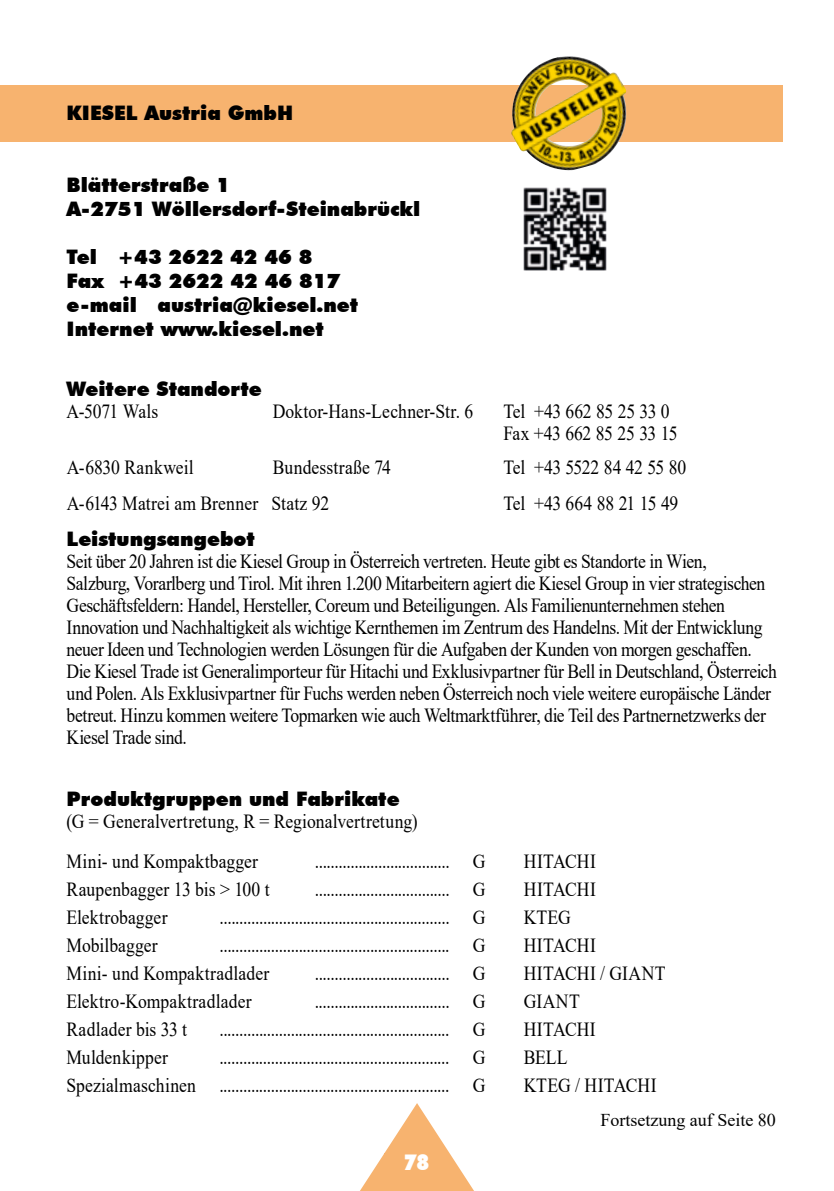
<style>
.page{position:relative;width:834px;height:1191px;background:#fff}
.page>*{position:absolute;margin:0;border:0;box-sizing:border-box;transform-origin:0 0}
.t1{font:900 22px "Futura BT";color:#fff;scale:.85 1}
.t2{font:20px/22px "Times New Roman";letter-spacing:-.02em;color:#000;scale:.88 1}
.t3{font:900 20px/24px "Futura BT";color:#000}
.t4{font:20px "Times New Roman";letter-spacing:.01em;color:#000;scale:.88 1}
.t5{font:20px/40px "Times New Roman";letter-spacing:.005em;color:#000;scale:.88 1}
.t6{font:20px "Times New Roman";color:#000;scale:.88 1}
.t7{font:20px "Times New Roman";letter-spacing:.015em;color:#000;scale:.88 1}
.t8{font:18px "Times New Roman";color:#000}
</style>
<div class="page">
<svg style="left:360px;top:1103px;width:114px;height:88px"></svg>
<div style="left:384px;top:1153px;width:64px;height:38px;background:#f7b36f"></div>
<div style="left:0;top:85px;width:782px;height:57px;background:#f7b36f"></div>
<img style="left:523px;top:187px;width:84px;height:84px">
<img style="left:524px;top:56px;width:44px;height:22px">
<p class="t3" style="left:67px;top:101px;width:228px">KIESEL Austria GmbH</p>
<p class="t3" style="left:67px;top:173px;width:355px">Blätterstraße 1<br>A-2751 Wöllersdorf-Steinabrückl</p>
<p class="t3" style="left:67px;top:245px;width:293px">Tel +43 2622 42 46 8<br>Fax +43 2622 42 46 817 e-mail austria@kiesel.net<br>Internet www.kiesel.net</p>
<p class="t3" style="left:67px;top:377px;width:196px">Weitere Standorte</p>
<p class="t2" style="left:67px;top:400px;width:105px">A-5071 Wals</p>
<p class="t4" style="left:272px;top:397px;width:229px">Doktor-Hans-Lechner-Str. 6</p>
<p class="t2" style="left:503px;top:400px;width:199px">Tel +43 662 85 25 33 0<br>Fax +43 662 85 25 33 15</p>
<p class="t5" style="left:67px;top:447px;width:146px">A-6830 Rankweil</p>
<p class="t4" style="left:273px;top:453px;width:136px">Bundesstraße 74</p>
<p class="t2" style="left:503px;top:456px;width:209px">Tel +43 5522 84 42 55 80</p>
<p class="t6" style="left:67px;top:489px;width:300px">A-6143 Matrei am Brenner Statz 92</p>
<p class="t2" style="left:503px;top:492px;width:200px">Tel +43 664 88 21 15 49</p>
<p class="t3" style="left:67px;top:527px;width:190px">Leistungsangebot</p>
<p class="t2" style="left:67px;top:550px;width:808px">Seit über 20 Jahren ist die Kiesel Group in Österreich vertreten. Heute gibt es Standorte in Wien,<br>Salzburg, Vorarlberg und Tirol. Mit ihren 1.200 Mitarbeitern agiert die Kiesel Group in vier strategischen Geschäftsfeldern: Handel, Hersteller, Coreum und Beteiligungen. Als Familienunternehmen stehen Innovation und Nachhaltigkeit als wichtige Kernthemen im Zentrum des Handelns. Mit der Entwicklung neuer Ideen und Technologien werden Lösungen für die Aufgaben der Kunden von morgen geschaffen.<br>Die Kiesel Trade ist Generalimporteur für Hitachi und Exklusivpartner für Bell in Deutschland, Österreich und Polen. Als Exklusivpartner für Fuchs werden neben Österreich noch viele weitere europäische Länder betreut. Hinzu kommen weitere Topmarken wie auch Weltmarktführer, die Teil des Partnernetzwerks der Kiesel Trade sind.</p>
<p class="t3" style="left:67px;top:787px;width:334px">Produktgruppen und Fabrikate</p>
<p class="t5" style="left:67px;top:801px;width:400px">(G = Generalvertretung, R = Regionalvertretung)<br>Mini- und Kompaktbagger</p>
<p class="t2" style="left:315px;top:850px;width:195px">.................................. G</p>
<p class="t4" style="left:524px;top:847px;width:83px">HITACHI</p>
<p class="t5" style="left:67px;top:869px;width:232px">Raupenbagger 13 bis &gt; 100 t</p>
<p class="t2" style="left:315px;top:878px;width:195px">.................................. G</p>
<p class="t4" style="left:524px;top:875px;width:83px">HITACHI</p>
<p class="t5" style="left:67px;top:897px;width:116px">Elektrobagger</p>
<p class="t2" style="left:219px;top:906px;width:304px">.......................................................... G</p>
<p class="t2" style="left:524px;top:906px;width:55px">KTEG</p>
<p class="t6" style="left:67px;top:931px;width:105px">Mobilbagger</p>
<p class="t2" style="left:219px;top:934px;width:304px">.......................................................... G</p>
<p class="t4" style="left:523px;top:931px;width:83px">HITACHI</p>
<p class="t7" style="left:67px;top:959px;width:232px">Mini- und Kompaktradlader</p>
<p class="t2" style="left:314px;top:962px;width:195px">.................................. G</p>
<p class="t7" style="left:523px;top:959px;width:162px">HITACHI / GIANT</p>
<p class="t4" style="left:67px;top:987px;width:212px">Elektro-Kompaktradlader</p>
<p class="t2" style="left:314px;top:990px;width:195px">.................................. G</p>
<p class="t2" style="left:523px;top:990px;width:65px">GIANT</p>
<p class="t4" style="left:67px;top:1015px;width:138px">Radlader bis 33 t</p>
<p class="t2" style="left:219px;top:1018px;width:304px">.......................................................... G</p>
<p class="t4" style="left:523px;top:1015px;width:83px">HITACHI</p>
<p class="t4" style="left:66px;top:1043px;width:117px">Muldenkipper</p>
<p class="t2" style="left:219px;top:1046px;width:304px">.......................................................... G</p>
<p class="t2" style="left:523px;top:1046px;width:51px">BELL</p>
<p class="t4" style="left:66px;top:1071px;width:477px">Spezialmaschinen .......................................................... G</p>
<p class="t5" style="left:523px;top:1065px;width:152px">KTEG / HITACHI</p>
<p class="t8" style="left:600px;top:1107px;width:177px">Fortsetzung auf Seite 80</p>
<p class="t1" style="left:404px;top:1148px;width:32px">78</p>
</div>
